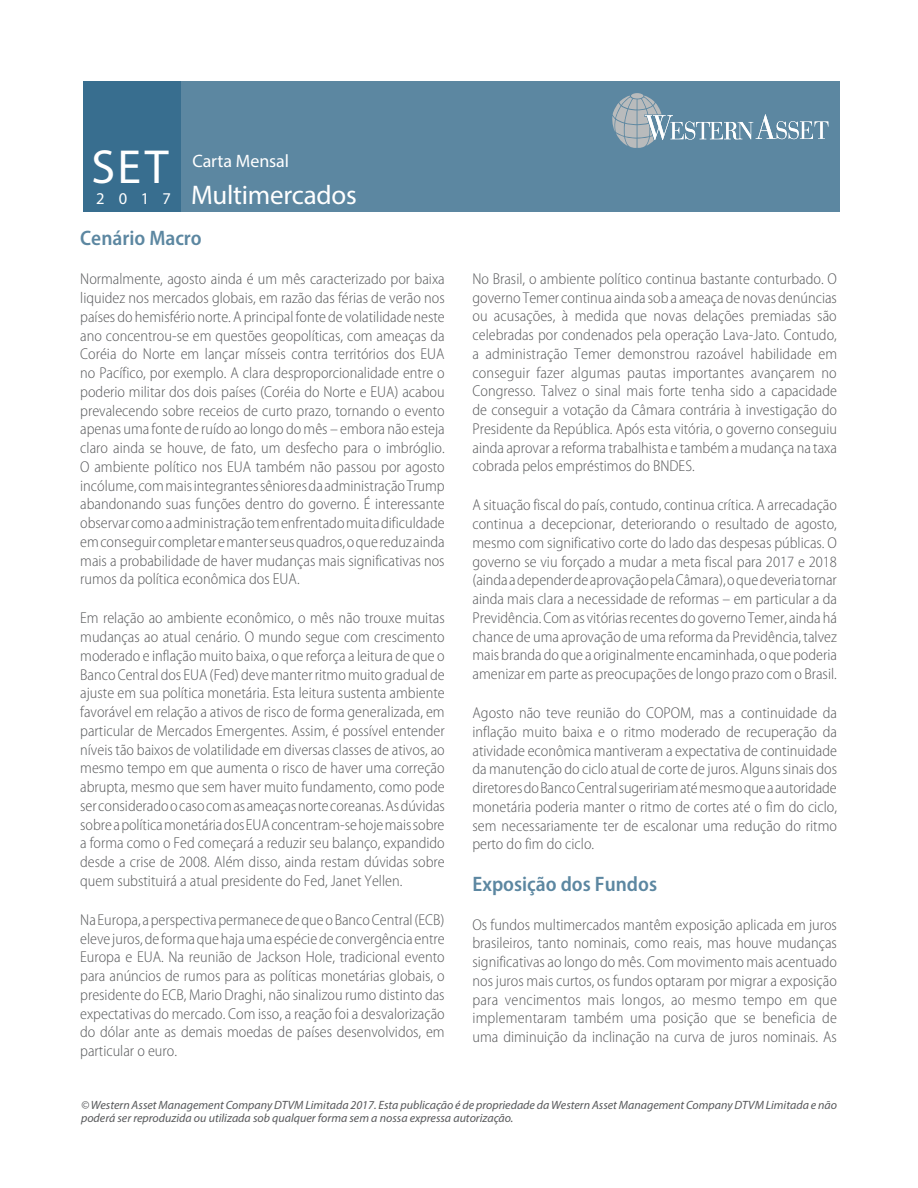
<style>
.page{position:relative;width:918px;height:1188px;background:#fff}
.page>*{position:absolute;margin:0;border:0;box-sizing:border-box;transform-origin:0 0}
.t1{font:27px "Myriad Pro";letter-spacing:-.01em;color:#fff}
.Subhead{font:600 semi-condensed 21px "Myriad Pro";color:#5c87a1}
.t2{font:18px "Myriad Pro";letter-spacing:-.005em;color:#fff}
.t3{font:16.5px "Myriad Pro";color:#fff}
.Subhead-2{font:300 semi-condensed 15.75px/18.8px "Myriad Pro";color:#57585a;text-align:justify}
.t4{font:italic 12px/13.5px "Myriad Pro";color:#57585a}
</style>
<div class="page">
<div style="left:83px;top:81px;width:756px;height:131px;background:#5c87a1"></div>
<div style="left:631px;top:93px;width:12px;height:6px;background:#b9bbbc;border-radius:50%"></div>
<svg style="left:612px;top:96px;width:216px;height:52px"></svg>
<div style="left:83px;top:81px;width:98px;height:131px;background:#386e8f"></div>
<h1 class="t1" style="left:92px;top:179px;width:267px"><sup>SET</sup> Multimercados</h1>
<p class="t2" style="left:192px;top:149px;width:98px">Carta Mensal</p>
<p class="t3" style="left:96px;top:189px;width:76px">2017</p>
<p class="Subhead" style="left:80px;top:227px;width:123px">Cenário Macro</p>
<p class="Subhead-2" style="left:80px;top:270px;width:366px">Normalmente, agosto ainda é um mês caracterizado por baixa liquidez nos mercados globais, em razão das férias de verão nos países do hemisfério norte. A principal fonte de volatilidade neste ano concentrou-se em questões geopolíticas, com ameaças da Coréia do Norte em lançar mísseis contra territórios dos EUA no Pacífico, por exemplo. A clara desproporcionalidade entre o poderio militar dos dois países (Coréia do Norte e EUA) acabou prevalecendo sobre receios de curto prazo, tornando o evento apenas uma fonte de ruído ao longo do mês – embora não esteja claro ainda se houve, de fato, um desfecho para o imbróglio.<br>O ambiente político nos EUA também não passou por agosto incólume, com mais integrantes sêniores da administração Trump abandonando suas funções dentro do governo. É interessante observar como a administração tem enfrentado muita dificuldade em conseguir completar e manter seus quadros, o que reduz ainda mais a probabilidade de haver mudanças mais significativas nos rumos da política econômica dos EUA.</p>
<p class="Subhead-2" style="left:80px;top:609px;width:366px">Em relação ao ambiente econômico, o mês não trouxe muitas mudanças ao atual cenário. O mundo segue com crescimento moderado e inflação muito baixa, o que reforça a leitura de que o Banco Central dos EUA (Fed) deve manter ritmo muito gradual de ajuste em sua política monetária. Esta leitura sustenta ambiente favorável em relação a ativos de risco de forma generalizada, em particular de Mercados Emergentes. Assim, é possível entender níveis tão baixos de volatilidade em diversas classes de ativos, ao mesmo tempo em que aumenta o risco de haver uma correção abrupta, mesmo que sem haver muito fundamento, como pode ser considerado o caso com as ameaças norte coreanas. As dúvidas sobre a política monetária dos EUA concentram-se hoje mais sobre a forma como o Fed começará a reduzir seu balanço, expandido desde a crise de 2008. Além disso, ainda restam dúvidas sobre quem substituirá a atual presidente do Fed, Janet Yellen.</p>
<p class="Subhead-2" style="left:80px;top:910px;width:366px">Na Europa, a perspectiva permanece de que o Banco Central (ECB) eleve juros, de forma que haja uma espécie de convergência entre Europa e EUA. Na reunião de Jackson Hole, tradicional evento para anúncios de rumos para as políticas monetárias globais, o presidente do ECB, Mario Draghi, não sinalizou rumo distinto das expectativas do mercado. Com isso, a reação foi a desvalorização do dólar ante as demais moedas de países desenvolvidos, em particular o euro.</p>
<p class="Subhead-2" style="left:472px;top:270px;width:366px">No Brasil, o ambiente político continua bastante conturbado. O governo Temer continua ainda sob a ameaça de novas denúncias ou acusações, à medida que novas delações premiadas são celebradas por condenados pela operação Lava-Jato. Contudo, a administração Temer demonstrou razoável habilidade em conseguir fazer algumas pautas importantes avançarem no Congresso. Talvez o sinal mais forte tenha sido a capacidade de conseguir a votação da Câmara contrária à investigação do Presidente da República. Após esta vitória, o governo conseguiu ainda aprovar a reforma trabalhista e também a mudança na taxa cobrada pelos empréstimos do BNDES.</p>
<p class="Subhead-2" style="left:472px;top:496px;width:366px">A situação fiscal do país, contudo, continua crítica. A arrecadação continua a decepcionar, deteriorando o resultado de agosto, mesmo com significativo corte do lado das despesas públicas. O governo se viu forçado a mudar a meta fiscal para 2017 e 2018 (ainda a depender de aprovação pela Câmara), o que deveria tornar ainda mais clara a necessidade de reformas – em particular a da Previdência. Com as vitórias recentes do governo Temer, ainda há chance de uma aprovação de uma reforma da Previdência, talvez mais branda do que a originalmente encaminhada, o que poderia amenizar em parte as preocupações de longo prazo com o Brasil.</p>
<p class="Subhead-2" style="left:472px;top:704px;width:366px">Agosto não teve reunião do COPOM, mas a continuidade da inflação muito baixa e o ritmo moderado de recuperação da atividade econômica mantiveram a expectativa de continuidade da manutenção do ciclo atual de corte de juros. Alguns sinais dos diretores do Banco Central sugeririam até mesmo que a autoridade monetária poderia manter o ritmo de cortes até o fim do ciclo, sem necessariamente ter de escalonar uma redução do ritmo perto do fim do ciclo.</p>
<p class="Subhead" style="left:472px;top:872px;width:186px">Exposição dos Fundos</p>
<p class="Subhead-2" style="left:472px;top:915px;width:366px">Os fundos multimercados mantêm exposição aplicada em juros brasileiros, tanto nominais, como reais, mas houve mudanças significativas ao longo do mês. Com movimento mais acentuado nos juros mais curtos, os fundos optaram por migrar a exposição para vencimentos mais longos, ao mesmo tempo em que implementaram também uma posição que se beneficia de uma diminuição da inclinação na curva de juros nominais. As</p>
<p class="t4" style="left:81px;top:1098px;width:758px">© Western Asset Management Company DTVM Limitada 2017. Esta publicação é de propriedade da Western Asset Management Company DTVM Limitada e não poderá ser reproduzida ou utilizada sob qualquer forma sem a nossa expressa autorização.</p>
</div>
